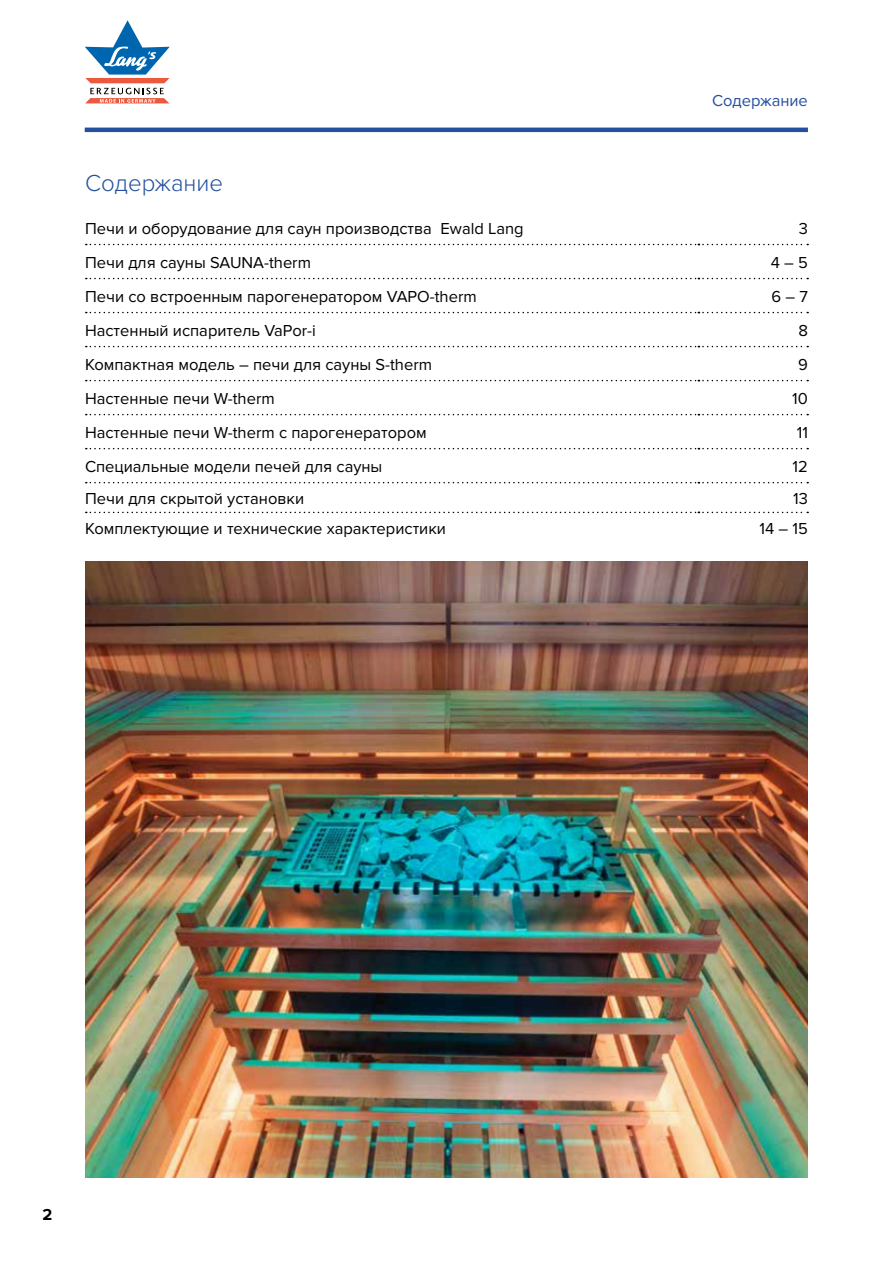
<style>
.page{position:relative;width:893px;height:1263px;background:#fff}
.page>*{position:absolute;margin:0;border:0;box-sizing:border-box;transform-origin:0 0}
.t1{font:300 24px "Proxima Nova";color:#25509f}
.t2{font:16.5px "Proxima Nova";color:#000}
.t3{font:16.5px "Proxima Nova";color:#25509f}
.t4{font:700 16.5px "Proxima Nova";color:#000}
</style>
<div class="page">
<svg style="left:85px;top:20px;width:85px;height:83px"></svg>
<svg style="left:86px;top:244px;width:722px;height:1px"></svg>
<svg style="left:86px;top:278px;width:722px;height:1px"></svg>
<svg style="left:86px;top:312px;width:722px;height:1px"></svg>
<svg style="left:86px;top:346px;width:722px;height:1px"></svg>
<svg style="left:86px;top:380px;width:722px;height:1px"></svg>
<svg style="left:86px;top:414px;width:722px;height:1px"></svg>
<svg style="left:86px;top:448px;width:722px;height:1px"></svg>
<svg style="left:86px;top:482px;width:722px;height:1px"></svg>
<svg style="left:86px;top:512px;width:722px;height:1px"></svg>
<hr style="left:85px;top:128px;width:723px;height:4px;background:#25509f">
<img style="left:85px;top:561px;width:723px;height:617px">
<p class="t3" style="left:712px;top:91px;width:97px">Содержание</p>
<h1 class="t1" style="left:85px;top:169px;width:140px">Содержание</h1>
<p class="t2" style="left:85px;top:219px;width:440px">Печи и оборудование для саун производства Ewald Lang</p>
<p class="t2" style="left:799px;top:219px;width:11px">3</p>
<p class="t2" style="left:85px;top:253px;width:228px">Печи для сауны SAUNA-therm</p>
<p class="t2" style="left:771px;top:253px;width:39px">4 – 5</p>
<p class="t2" style="left:85px;top:287px;width:393px">Печи со встроенным парогенератором VAPO-therm</p>
<p class="t2" style="left:771px;top:287px;width:38px">6 – 7</p>
<p class="t2" style="left:85px;top:321px;width:232px">Настенный испаритель VaPor-i</p>
<p class="t2" style="left:798px;top:321px;width:11px">8</p>
<p class="t2" style="left:85px;top:355px;width:349px">Компактная модель – печи для сауны S-therm</p>
<p class="t2" style="left:798px;top:355px;width:11px">9</p>
<p class="t2" style="left:85px;top:389px;width:191px">Настенные печи W-therm</p>
<p class="t2" style="left:792px;top:389px;width:17px">10</p>
<p class="t2" style="left:85px;top:423px;width:343px">Настенные печи W-therm с парогенератором</p>
<p class="t2" style="left:797px;top:423px;width:13px">11</p>
<p class="t2" style="left:85px;top:457px;width:299px">Специальные модели печей для сауны</p>
<p class="t2" style="left:793px;top:457px;width:17px">12</p>
<p class="t2" style="left:85px;top:489px;width:221px">Печи для скрытой установки</p>
<p class="t2" style="left:793px;top:489px;width:16px">13</p>
<p class="t2" style="left:85px;top:519px;width:362px">Комплектующие и технические характеристики</p>
<p class="t2" style="left:759px;top:519px;width:50px">14 – 15</p>
<p class="t4" style="left:43px;top:1205px;width:11px">2</p>
</div>
